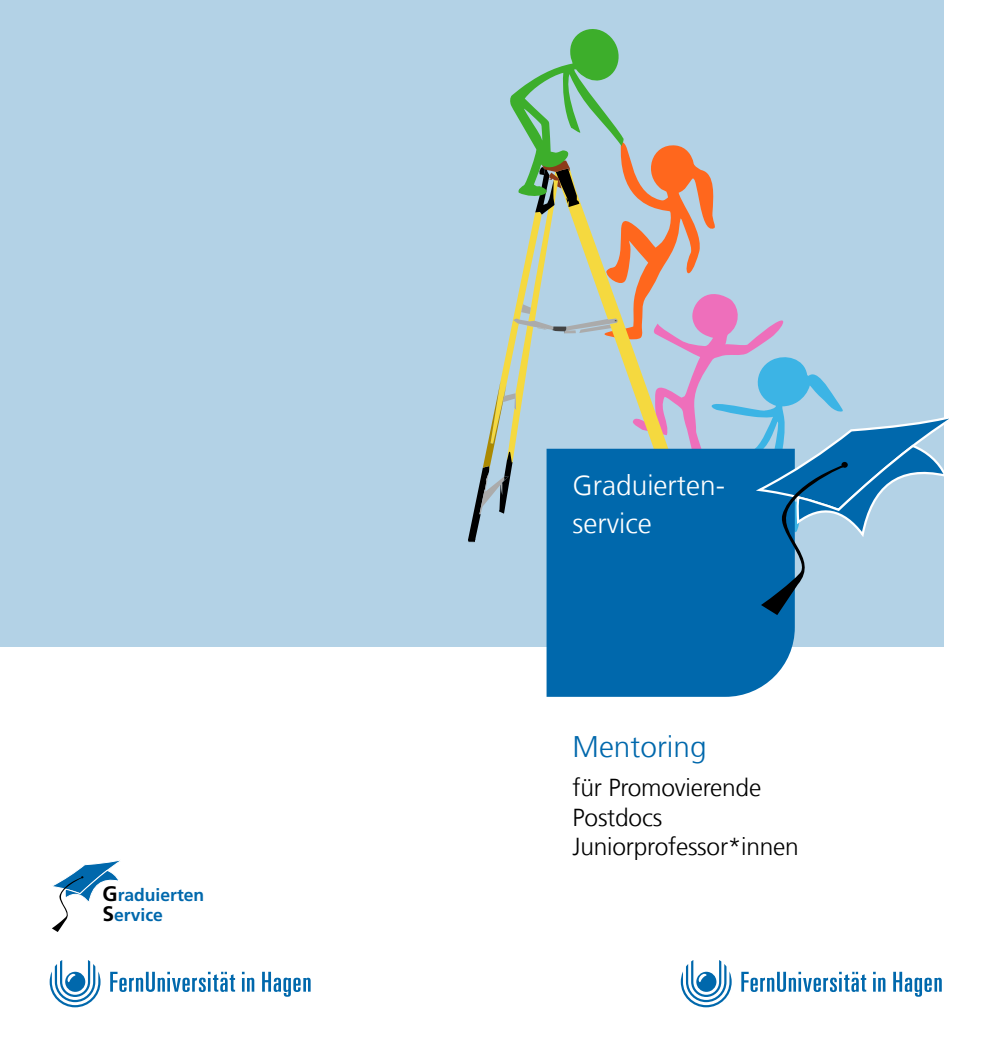
<style>
.page{position:relative;width:993px;height:1042px;background:#fff}
.page>*{position:absolute;margin:0;border:0;box-sizing:border-box;transform-origin:0 0}
.Text{font:300 29.75px "Frutiger LT Com";color:#0068ac}
.Text-2{font:300 28px "Frutiger LT Com";color:#fff}
.Text-3{font:300 24.5px "Frutiger LT Com";letter-spacing:-.01em;color:#000}
.t1{font:700 17.5px "Frutiger LT Com";color:#0068ac}
.s1{font-size:21px;color:#000}
</style>
<div class="page">
<svg style="left:741px;top:972px;width:200px;height:25px"></svg>
<svg style="left:680px;top:960px;width:51px;height:47px"></svg>
<div style="left:0;top:0;width:943px;height:646px;background:#b3d2e6"></div>
<div style="left:546px;top:615px;width:248px;height:82px;background:#0068ac"></div>
<svg style="left:468px;top:21px;width:481px;height:594px"></svg>
<svg style="left:52px;top:860px;width:68px;height:72px"></svg>
<svg style="left:110px;top:972px;width:200px;height:25px"></svg>
<svg style="left:50px;top:960px;width:50px;height:47px"></svg>
<p class="t1" style="left:102px;top:885px;width:103px"><span class="s1">G</span>raduierten</p>
<p class="t1" style="left:102px;top:904px;width:62px"><span class="s1">S</span>ervice</p>
<p class="Text-2" style="left:572px;top:468px;width:154px">Graduierten-</p>
<p class="Text-2" style="left:572px;top:507px;width:81px">service</p>
<p class="Text" style="left:572px;top:729px;width:135px">Mentoring</p>
<p class="Text-3" style="left:572px;top:774px;width:190px">für Promovierende</p>
<p class="Text-3" style="left:572px;top:803px;width:91px">Postdocs</p>
<p class="Text-3" style="left:572px;top:832px;width:228px">Juniorprofessor*innen</p>
</div>
